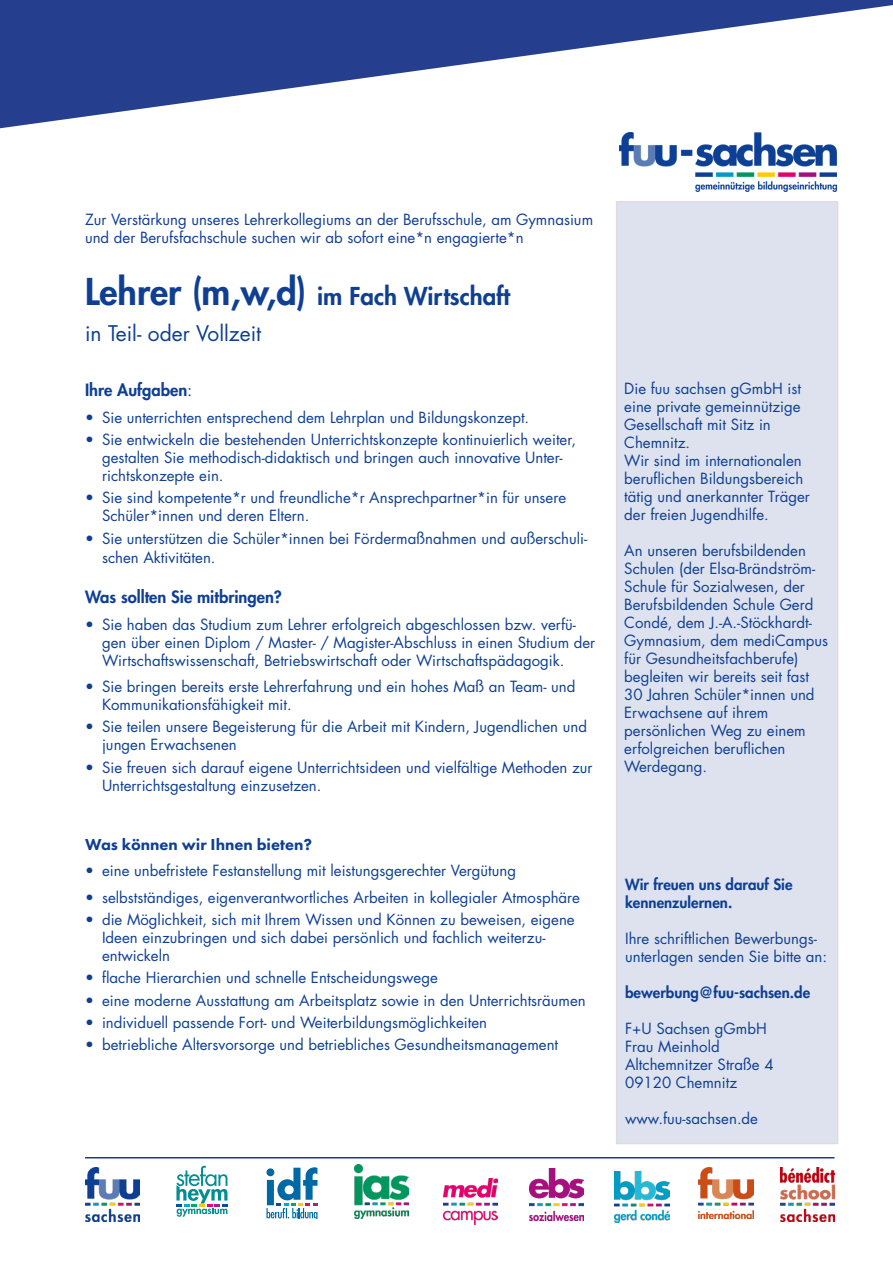
<style>
.page{position:relative;width:893px;height:1263px;background:#fff}
.page>*{position:absolute;margin:0;border:0;box-sizing:border-box;transform-origin:0 0}
.t1{font:800 24px "Futura Std";color:#0f3f93}
.t2{font:21px "Futura Std";color:#0f3f93}
.t3{font:800 16.5px "Futura Std";color:#0f3f93}
.t4{font:800 16.5px "Futura PT";color:#0f3f93}
.t5{font:15px/18px "Futura Std";color:#0f3f93}
.t6{font:800 15px "Futura Std";color:#0f3f93}
.s1{font-size:36px}
.s2{font-weight:400}
</style>
<div class="page">
<div style="left:617px;top:202px;width:221px;height:941px;background:#dee2ee"></div>
<img style="left:619px;top:132px;width:218px;height:59px">
<img style="left:354px;top:1164px;width:55px;height:54px">
<img style="left:443px;top:1178px;width:54px;height:46px">
<img style="left:529px;top:1169px;width:54px;height:51px">
<img style="left:615px;top:1171px;width:54px;height:51px">
<img style="left:699px;top:1167px;width:54px;height:52px">
<img style="left:780px;top:1167px;width:54px;height:54px">
<img style="left:85px;top:1167px;width:54px;height:54px">
<hr style="left:85px;top:1157px;width:749px;height:1px;background:#0f3f93">
<svg style="left:0;top:0;width:893px;height:128px;fill:#253f8e"></svg>
<svg style="left:266px;top:1167px;width:51px;height:52px"></svg>
<svg style="left:176px;top:1166px;width:51px;height:51px"></svg>
<p class="t5" style="left:85px;top:211px;width:510px">Zur Verstärkung unseres Lehrerkollegiums an der Berufsschule, am Gymnasium und der Berufsfachschule suchen wir ab sofort eine*n engagierte*n</p>
<p class="t1" style="left:85px;top:281px;width:427px"><span class="s1">Lehrer (m,w,d)</span> im Fach Wirtschaft</p>
<p class="t2" style="left:85px;top:319px;width:178px">in Teil- oder Vollzeit</p>
<p class="t3" style="left:85px;top:380px;width:109px">Ihre Aufgaben<span class="s2">:</span></p>
<p class="t5" style="left:85px;top:408px;width:446px">• Sie unterrichten entsprechend dem Lehrplan und Bildungskonzept.</p>
<p class="t5" style="left:102px;top:431px;width:476px;text-indent:-17px">• Sie entwickeln die bestehenden Unterrichtskonzepte kontinuierlich weiter, gestalten Sie methodisch-didaktisch und bringen auch innovative Unter&shy;richtskonzepte ein.</p>
<p class="t5" style="left:102px;top:489px;width:466px;text-indent:-17px">• Sie sind kompetente*r und freundliche*r Ansprechpartner*in für unsere<br>Schüler*innen und deren Eltern.</p>
<p class="t5" style="left:102px;top:528px;width:487px;line-height:19.8px;text-indent:-17px">• Sie unterstützen die Schüler*innen bei Fördermaßnahmen und außerschuli&shy;schen Aktivitäten.</p>
<p class="t3" style="left:85px;top:586px;width:198px">Was sollten Sie mitbringen?</p>
<p class="t5" style="left:102px;top:615px;width:495px;text-indent:-17px">• Sie haben das Studium zum Lehrer erfolgreich abgeschlossen bzw. verfü&shy;gen über einen Diplom / Master- / Magister-Abschluss in einen Studium der<br>Wirtschaftswissenschaft, Betriebswirtschaft oder Wirtschaftspädagogik.</p>
<p class="t5" style="left:102px;top:678px;width:475px;text-indent:-17px">• Sie bringen bereits erste Lehrerfahrung und ein hohes Maß an Team- und<br>Kommunikationsfähigkeit mit.</p>
<p class="t5" style="left:102px;top:718px;width:486px;text-indent:-17px">• Sie teilen unsere Begeisterung für die Arbeit mit Kindern, Jugendlichen und jungen Erwachsenen</p>
<p class="t5" style="left:102px;top:758px;width:492px;text-indent:-17px">• Sie freuen sich darauf eigene Unterrichtsideen und vielfältige Methoden zur<br>Unterrichtsgestaltung einzusetzen.</p>
<p class="t4" style="left:85px;top:834px;width:229px">Was können wir Ihnen bieten?</p>
<p class="t5" style="left:85px;top:862px;width:433px">• eine unbefristete Festanstellung mit leistungsgerechter Vergütung</p>
<p class="t5" style="left:85px;top:889px;width:496px">• selbstständiges, eigenverantwortliches Arbeiten in kollegialer Atmosphäre</p>
<p class="t5" style="left:102px;top:911px;width:474px;text-indent:-17px">• die Möglichkeit, sich mit Ihrem Wissen und Können zu beweisen, eigene<br>Ideen einzubringen und sich dabei persönlich und fachlich weiterzu&shy;entwickeln</p>
<p class="t5" style="left:85px;top:969px;width:354px">• flache Hierarchien und schnelle Entscheidungswege</p>
<p class="t5" style="left:85px;top:991px;width:502px">• eine moderne Ausstattung am Arbeitsplatz sowie in den Unterrichtsräumen</p>
<p class="t5" style="left:85px;top:1014px;width:404px">• individuell passende Fort- und Weiterbildungsmöglichkeiten</p>
<p class="t5" style="left:85px;top:1036px;width:475px">• betriebliche Altersvorsorge und betriebliches Gesundheitsmanagement</p>
<p class="t5" style="left:624px;top:380px;width:178px">Die fuu sachsen gGmbH ist</p>
<p class="t5" style="left:624px;top:398px;width:178px">eine private gemeinnützige<br>Gesellschaft mit Sitz in</p>
<p class="t5" style="left:624px;top:434px;width:67px">Chemnitz.</p>
<p class="t5" style="left:624px;top:452px;width:179px">Wir sind im internationalen</p>
<p class="t5" style="left:624px;top:470px;width:187px">beruflichen Bildungsbereich tätig und anerkannter Träger</p>
<p class="t5" style="left:624px;top:506px;width:146px">der freien Jugendhilfe.</p>
<p class="t5" style="left:624px;top:542px;width:205px">An unseren berufsbildenden<br>Schulen (der Elsa-Brändström-<br>Schule für Sozialwesen, der<br>Berufsbildenden Schule Gerd<br>Condé, dem J.-A.-Stöckhardt-<br>Gymnasium, dem mediCampus für Gesundheitsfachberufe) begleiten wir bereits seit fast</p>
<p class="t5" style="left:624px;top:686px;width:192px">30 Jahren Schüler*innen und<br>Erwachsene auf ihrem</p>
<p class="t5" style="left:624px;top:722px;width:183px">persönlichen Weg zu einem erfolgreichen beruflichen</p>
<p class="t5" style="left:624px;top:758px;width:84px">Werdegang.</p>
<p class="t6" style="left:625px;top:875px;width:169px">Wir freuen uns darauf Sie</p>
<p class="t6" style="left:625px;top:893px;width:109px">kennenzulernen.</p>
<p class="t5" style="left:625px;top:929px;width:203px">Ihre schriftlichen Bewerbungs&shy;unterlagen senden Sie bitte an:</p>
<p class="t6" style="left:625px;top:983px;width:187px">bewerbung@fuu-sachsen.de</p>
<p class="t5" style="left:625px;top:1019px;width:143px">F+U Sachsen gGmbH</p>
<p class="t5" style="left:625px;top:1037px;width:96px">Frau Meinhold</p>
<p class="t5" style="left:625px;top:1055px;width:150px">Altchemnitzer Straße 4</p>
<p class="t5" style="left:625px;top:1073px;width:114px">09120 Chemnitz</p>
<p class="t5" style="left:625px;top:1109px;width:134px">www.fuu-sachsen.de</p>
</div>
